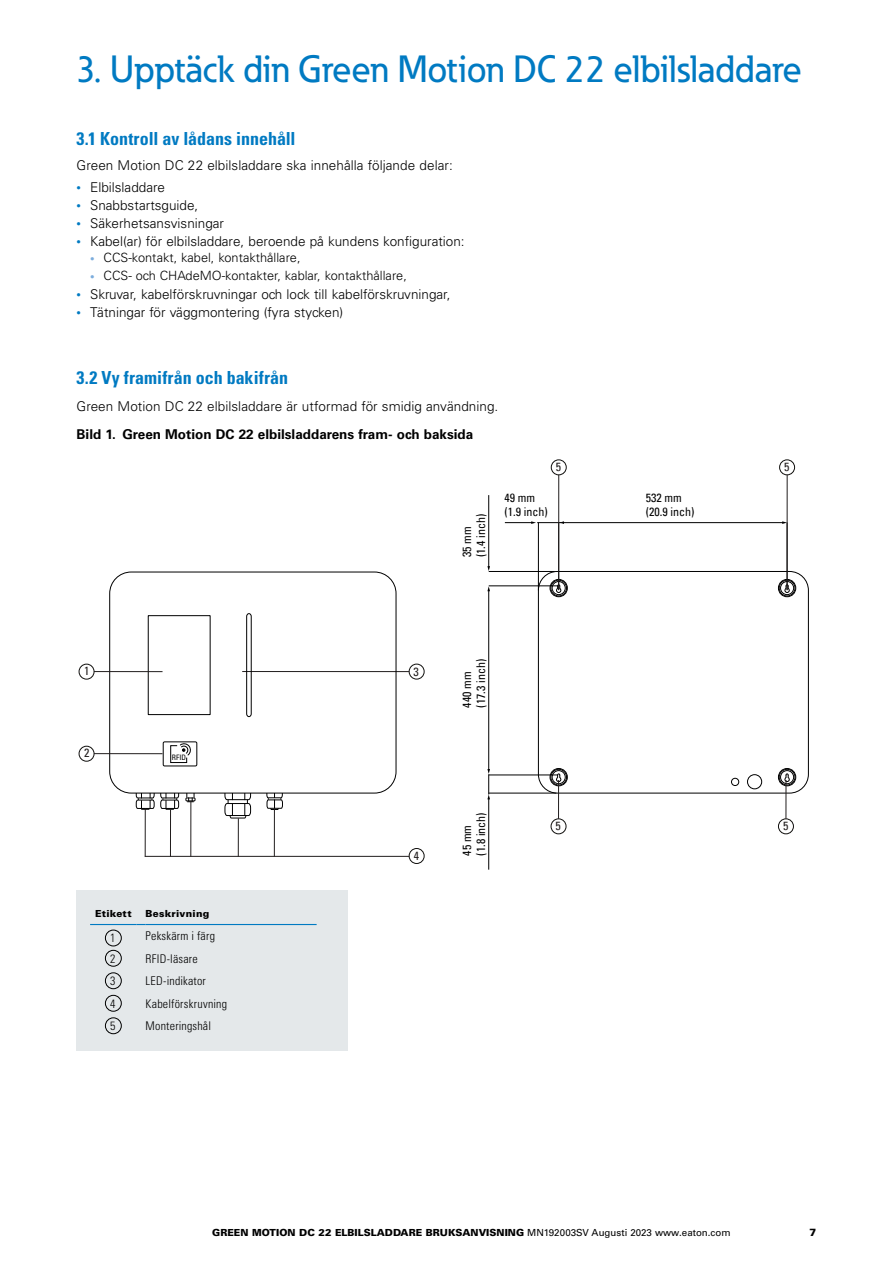
<style>
.page{position:relative;width:893px;height:1263px;background:#fff}
.page>*{position:absolute;margin:0;border:0;box-sizing:border-box;transform-origin:0 0}
.t1{font:500 37.5px "Eaton";color:#007ac2}
.t2{font:700 condensed 18px "Univers LT Std";color:#007ac2}
.t3{font:300 13.5px "Univers LT Std";color:#000}
.t4{font:700 13.5px "Univers LT Std";color:#000}
.t5{font:300 12.75px "Univers LT Std";color:#000}
.t6{font:300 condensed 12px "Univers LT Std";letter-spacing:.015em;color:#000}
.t7{font:condensed 12px/14.1px "EATON Univers";color:#000}
.t8{font:condensed 12px "EATON Univers";color:#211d1d}
.t9{font:900 10.5px "Univers LT Std";color:#000}
.t10{font:900 9.75px "Univers LT Std";color:#000}
.t11{font:900 9.75px "Univers LT Std";letter-spacing:.025em;color:#000}
.t12{font:condensed 7.5px "EATON Univers";color:#000}
.s1{font-size:9px;color:#007ac2}
.s2{font-size:9px;color:#7caddd}
.s3{font-weight:400}
</style>
<div class="page">
<div style="left:77px;top:890px;width:271px;height:160px;background:#e4e8ea"></div>
<hr style="left:90px;top:924px;width:47px;height:1px;background:#007ac2">
<hr style="left:146px;top:924px;width:171px;height:1px;background:#007ac2">
<div style="left:105px;top:930px;width:17px;height:16px;border:1px solid #000;border-radius:50%"></div>
<div style="left:105px;top:950px;width:17px;height:16px;border:1px solid #000;border-radius:50%"></div>
<div style="left:105px;top:972px;width:17px;height:17px;border:1px solid #000;border-radius:50%"></div>
<div style="left:105px;top:995px;width:17px;height:16px;border:1px solid #000;border-radius:50%"></div>
<div style="left:105px;top:1017px;width:17px;height:17px;border:1px solid #000;border-radius:50%"></div>
<div style="left:538px;top:571px;width:271px;height:222px;border:1px solid #000;border-radius:19px"></div>
<div style="left:550px;top:579px;width:18px;height:18px;border:1px solid #000;border-radius:50%"></div>
<div style="left:551px;top:580px;width:16px;height:16px;border:1px solid #000;border-radius:50%"></div>
<div style="left:552px;top:581px;width:13px;height:14px;border:1px solid #000;border-radius:50%"></div>
<svg style="left:556px;top:584px;width:5px;height:9px"></svg>
<div style="left:778px;top:579px;width:18px;height:18px;border:1px solid #000;border-radius:50%"></div>
<div style="left:779px;top:580px;width:16px;height:16px;border:1px solid #000;border-radius:50%"></div>
<div style="left:780px;top:581px;width:14px;height:14px;border:1px solid #000;border-radius:50%"></div>
<svg style="left:785px;top:584px;width:5px;height:9px"></svg>
<div style="left:550px;top:768px;width:18px;height:18px;border:1px solid #000;border-radius:50%"></div>
<div style="left:551px;top:769px;width:16px;height:16px;border:1px solid #000;border-radius:50%"></div>
<div style="left:552px;top:770px;width:13px;height:14px;border:1px solid #000;border-radius:50%"></div>
<svg style="left:556px;top:773px;width:5px;height:9px"></svg>
<div style="left:778px;top:768px;width:18px;height:18px;border:1px solid #000;border-radius:50%"></div>
<div style="left:779px;top:769px;width:16px;height:16px;border:1px solid #000;border-radius:50%"></div>
<div style="left:780px;top:770px;width:14px;height:14px;border:1px solid #000;border-radius:50%"></div>
<svg style="left:785px;top:773px;width:5px;height:9px"></svg>
<div style="left:747px;top:774px;width:15px;height:15px;border:1px solid #000;border-radius:50%"></div>
<div style="left:731px;top:778px;width:8px;height:8px;border:1px solid #000;border-radius:50%"></div>
<hr style="left:489px;top:571px;width:66px;height:1px;background:#000">
<hr style="left:489px;top:793px;width:67px;height:1px;background:#000">
<hr style="left:489px;top:586px;width:69px;height:1px;background:#000">
<hr style="left:489px;top:775px;width:69px;height:1px;background:#000">
<hr style="left:488px;top:590px;width:1px;height:180px;background:#000">
<hr style="left:538px;top:523px;width:1px;height:67px;background:#000">
<hr style="left:563px;top:522px;width:220px;height:1px;background:#000">
<svg style="left:782px;top:521px;width:5px;height:3px"></svg>
<hr style="left:488px;top:495px;width:1px;height:72px;background:#000">
<hr style="left:488px;top:798px;width:1px;height:72px;background:#000">
<svg style="left:487px;top:769px;width:3px;height:30px"></svg>
<svg style="left:505px;top:521px;width:59px;height:3px"></svg>
<hr style="left:558px;top:475px;width:1px;height:115px;background:#211d1d">
<div style="left:779px;top:460px;width:16px;height:15px;border:1px solid #100f0d;border-radius:50%"></div>
<div style="left:551px;top:460px;width:15px;height:15px;border:1px solid #100f0d;border-radius:50%"></div>
<div style="left:778px;top:819px;width:16px;height:15px;border:1px solid #100f0d;border-radius:50%"></div>
<div style="left:551px;top:819px;width:15px;height:15px;border:1px solid #100f0d;border-radius:50%"></div>
<hr style="left:787px;top:475px;width:1px;height:115px;background:#211d1d">
<hr style="left:558px;top:780px;width:1px;height:39px;background:#211d1d">
<hr style="left:786px;top:780px;width:1px;height:39px;background:#211d1d">
<div style="left:409px;top:664px;width:15px;height:15px;border:1px solid #100f0d;border-radius:50%"></div>
<div style="left:409px;top:848px;width:15px;height:16px;border:1px solid #100f0d;border-radius:50%"></div>
<hr style="left:242px;top:671px;width:167px;height:1px;background:#211d1d">
<hr style="left:145px;top:856px;width:264px;height:1px;background:#211d1d">
<div style="left:109px;top:572px;width:287px;height:221px;border:1px solid #000;border-radius:22px"></div>
<div style="left:148px;top:615px;width:62px;height:100px;border:1px solid #000"></div>
<svg style="left:246px;top:613px;width:6px;height:104px"></svg>
<div style="left:163px;top:742px;width:34px;height:24px;border:1px solid #000"></div>
<svg style="left:170px;top:743px;width:22px;height:20px"></svg>
<hr style="left:94px;top:671px;width:69px;height:1px;background:#211d1d">
<hr style="left:94px;top:753px;width:69px;height:1px;background:#211d1d">
<svg style="left:136px;top:793px;width:43px;height:17px"></svg>
<svg style="left:186px;top:793px;width:9px;height:9px"></svg>
<svg style="left:224px;top:793px;width:27px;height:25px"></svg>
<svg style="left:266px;top:793px;width:17px;height:17px"></svg>
<hr style="left:145px;top:808px;width:1px;height:49px;background:#211d1d">
<hr style="left:170px;top:809px;width:1px;height:48px;background:#211d1d">
<hr style="left:191px;top:801px;width:1px;height:56px;background:#211d1d">
<hr style="left:238px;top:818px;width:1px;height:39px;background:#211d1d">
<hr style="left:274px;top:809px;width:1px;height:48px;background:#211d1d">
<div style="left:79px;top:664px;width:15px;height:15px;border:1px solid #100f0d;border-radius:50%"></div>
<div style="left:79px;top:746px;width:15px;height:15px;border:1px solid #100f0d;border-radius:50%"></div>
<h1 class="t1" style="left:77px;top:46px;width:727px">3. Upptäck din Green Motion DC 22 elbilsladdare</h1>
<h2 class="t2" style="left:77px;top:127px;width:221px">3.1 Kontroll av lådans innehåll</h2>
<p class="t3" style="left:77px;top:157px;width:378px">Green Motion DC 22 elbilsladdare ska innehålla följande delar:</p>
<p class="t3" style="left:77px;top:179px;width:90px"><span class="s1">•</span> Elbilsladdare</p>
<p class="t3" style="left:77px;top:197px;width:123px"><span class="s1">•</span> Snabbstartsguide,</p>
<p class="t3" style="left:77px;top:215px;width:149px"><span class="s1">•</span> Säkerhetsansvisningar</p>
<p class="t3" style="left:77px;top:233px;width:390px"><span class="s1">•</span> Kabel(ar) för elbilsladdare, beroende på kundens konfiguration:</p>
<p class="t5" style="left:90px;top:250px;width:212px"><span class="s2">•</span> CCS-kontakt, kabel, kontakthållare,</p>
<p class="t5" style="left:90px;top:267px;width:318px"><span class="s2">•</span> CCS- och CHAdeMO-kontakter, kablar, kontakthållare,</p>
<p class="t3" style="left:77px;top:286px;width:375px"><span class="s1">•</span> Skruvar, kabelförskruvningar och lock till kabelförskruvningar,</p>
<p class="t3" style="left:77px;top:304px;width:268px"><span class="s1">•</span> Tätningar för väggmontering (fyra stycken)</p>
<h2 class="t2" style="left:77px;top:366px;width:213px">3.2 Vy framifrån och bakifrån</h2>
<p class="t3" style="left:76px;top:398px;width:423px">Green Motion DC 22 elbilsladdare är utformad för smidig användning.</p>
<p class="t4" style="left:77px;top:427px;width:398px">Bild 1. Green Motion DC 22 elbilsladdarens fram- och baksida</p>
<p class="t7" style="left:460px;top:557px;width:45px;rotate:-90deg">35 mm (1.4 inch)</p>
<p class="t8" style="left:556px;top:460px;width:7px">5</p>
<p class="t8" style="left:784px;top:460px;width:7px">5</p>
<p class="t7" style="left:504px;top:491px;width:45px;line-height:13.6px">49 mm (1.9 inch)</p>
<p class="t7" style="left:646px;top:491px;width:50px;line-height:13.6px">532 mm (20.9 inch)</p>
<p class="t8" style="left:84px;top:664px;width:7px">1</p>
<p class="t8" style="left:84px;top:746px;width:7px">2</p>
<p class="t12" style="left:172px;top:753px;width:16px">RFID</p>
<p class="t11" style="left:95px;top:908px;width:38px">Etikett</p>
<p class="t11" style="left:146px;top:908px;width:65px">Beskrivning</p>
<p class="t6" style="left:110px;top:931px;width:7px">1</p>
<p class="t6" style="left:146px;top:929px;width:71px">Pekskärm i färg</p>
<p class="t6" style="left:110px;top:951px;width:7px">2</p>
<p class="t6" style="left:146px;top:951px;width:54px">RFID-läsare</p>
<p class="t6" style="left:110px;top:974px;width:7px">3</p>
<p class="t6" style="left:146px;top:974px;width:62px">LED-indikator</p>
<p class="t6" style="left:110px;top:996px;width:7px">4</p>
<p class="t6" style="left:146px;top:996px;width:83px">Kabelförskruvning</p>
<p class="t6" style="left:110px;top:1019px;width:7px">5</p>
<p class="t6" style="left:146px;top:1019px;width:67px">Monteringshål</p>
<p class="t8" style="left:414px;top:664px;width:7px">3</p>
<p class="t8" style="left:414px;top:849px;width:7px">4</p>
<p class="t7" style="left:460px;top:707px;width:50px;rotate:-90deg">440 mm (17.3 inch)</p>
<p class="t7" style="left:460px;top:856px;width:45px;rotate:-90deg">45 mm (1.8 inch)</p>
<p class="t8" style="left:556px;top:819px;width:7px">5</p>
<p class="t8" style="left:783px;top:819px;width:7px">5</p>
<p class="t10" style="left:212px;top:1226px;width:520px">GREEN MOTION DC 22 ELBILSLADDARE BRUKSANVISNING <span class="s3">MN192003SV Augusti 2023 www.eaton.com</span></p>
<p class="t9" style="left:810px;top:1225px;width:8px">7</p>
</div>
